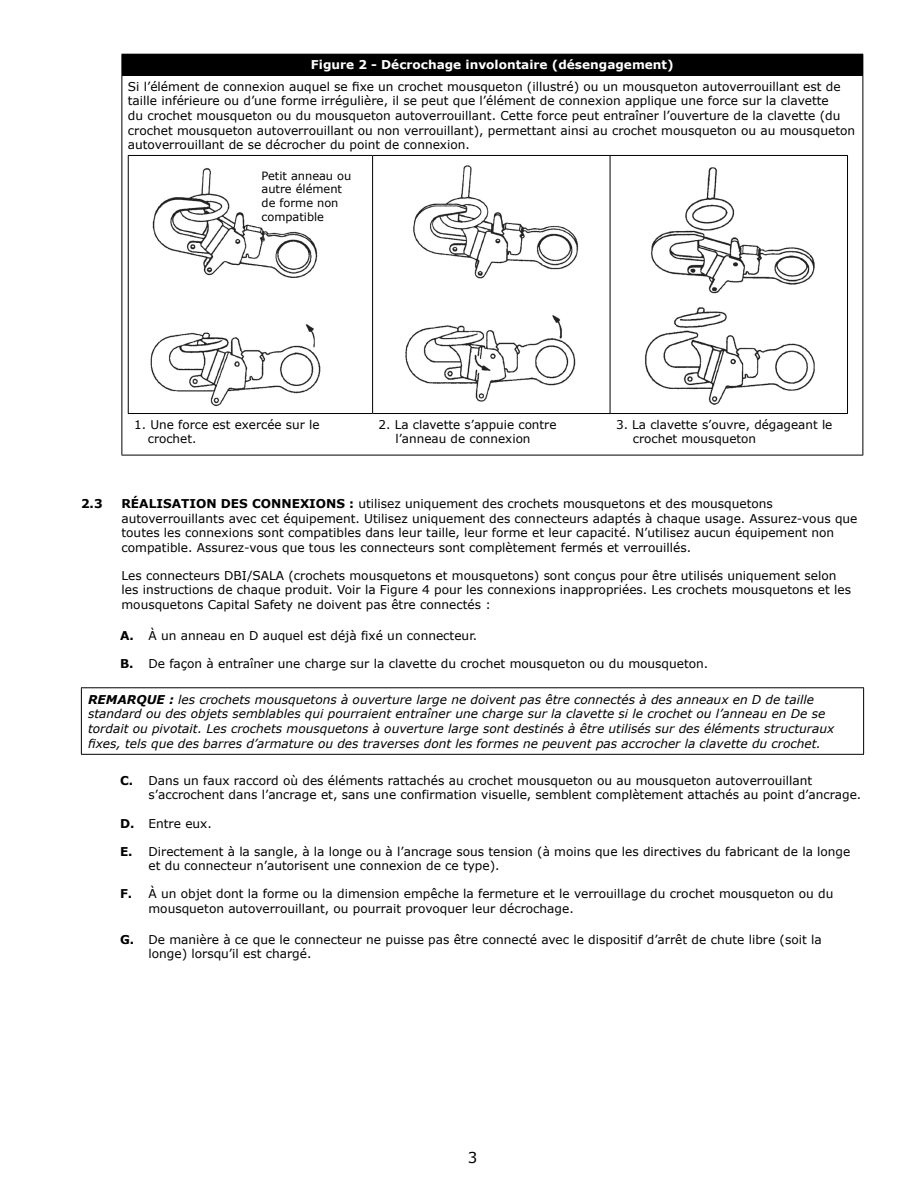
<style>
.page{position:relative;width:918px;height:1188px;background:#fff}
.page>*{position:absolute;margin:0;border:0;box-sizing:border-box;transform-origin:0 0}
.Page_numbers{font:15px "Verdana";color:#000}
.Body_text{font:12.15px/14.5px "Verdana";color:#000}
.A_B_C{font:12.15px/14.5px "Verdana";color:#000}
.Warning_Box{font:italic 12.15px/14.5px "Verdana";color:#000}
.Body_Text_2{font:12.15px/14.5px "Verdana";color:#000}
.Body_text-2{font:700 12.15px "Verdana";color:#000}
.t1{font:12px/14.4px "Verdana";color:#000}
.t2{font:11.4px/13.6px "Verdana";color:#000}
.s1{font-weight:700;color:#fff}
.s2{font-weight:700}
</style>
<div class="page">
<div style="left:122px;top:54px;width:741px;height:21px;background:#000"></div>
<hr style="left:122px;top:75px;width:741px;height:1px;background:#000">
<hr style="left:122px;top:76px;width:1px;height:379px;background:#000">
<hr style="left:862px;top:76px;width:1px;height:379px;background:#000">
<hr style="left:122px;top:455px;width:741px;height:1px;background:#000">
<hr style="left:128px;top:156px;width:1px;height:257px;background:#000">
<hr style="left:128px;top:155px;width:245px;height:1px;background:#000">
<hr style="left:372px;top:156px;width:1px;height:257px;background:#000">
<hr style="left:373px;top:155px;width:237px;height:1px;background:#000">
<hr style="left:610px;top:156px;width:1px;height:257px;background:#000">
<hr style="left:847px;top:156px;width:1px;height:257px;background:#000">
<hr style="left:610px;top:155px;width:238px;height:1px;background:#000">
<hr style="left:128px;top:413px;width:245px;height:1px;background:#000">
<hr style="left:373px;top:413px;width:237px;height:1px;background:#000">
<hr style="left:610px;top:413px;width:238px;height:1px;background:#000">
<img style="left:150px;top:168px;width:171px;height:239px">
<img style="left:405px;top:165px;width:174px;height:237px">
<img style="left:645px;top:167px;width:170px;height:238px">
<hr style="left:81px;top:687px;width:783px;height:1px;background:#000">
<hr style="left:81px;top:688px;width:1px;height:66px;background:#000">
<hr style="left:863px;top:688px;width:1px;height:66px;background:#000">
<hr style="left:81px;top:754px;width:783px;height:1px;background:#000">
<p class="Body_text" style="left:128px;top:54px;width:714px;line-height:21.3px;text-indent:183px"><span class="s1">Figure 2 - Décrochage involontaire (désengagement)<br></span>Si l’élément de connexion auquel se fixe un crochet mousqueton (illustré) ou un mousqueton autoverrouillant est de</p>
<p class="Body_text" style="left:128px;top:93px;width:729px">taille inférieure ou d’une forme irrégulière, il se peut que l’élément de connexion applique une force sur la clavette<br>du crochet mousqueton ou du mousqueton autoverrouillant. Cette force peut entraîner l’ouverture de la clavette (du crochet mousqueton autoverrouillant ou non verrouillant), permettant ainsi au crochet mousqueton ou au mousqueton autoverrouillant de se décrocher du point de connexion.</p>
<p class="t2" style="left:262px;top:168px;width:91px">Petit anneau ou autre élément de forme non compatible</p>
<p class="t1" style="left:148px;top:417px;width:173px;text-indent:-14px">1. Une force est exercée sur le crochet.</p>
<p class="t1" style="left:395px;top:417px;width:163px;text-indent:-17px">2. La clavette s’appuie contre l’anneau de connexion</p>
<p class="t1" style="left:633px;top:417px;width:201px;text-indent:-17px">3. La clavette s’ouvre, dégageant le crochet mousqueton</p>
<p class="Body_text-2" style="left:81px;top:496px;width:23px">2.3</p>
<p class="Body_text" style="left:121px;top:496px;width:738px"><span class="s2">RÉALISATION DES CONNEXIONS :</span> utilisez uniquement des crochets mousquetons et des mousquetons autoverrouillants avec cet équipement. Utilisez uniquement des connecteurs adaptés à chaque usage. Assurez-vous que toutes les connexions sont compatibles dans leur taille, leur forme et leur capacité. N’utilisez aucun équipement non compatible. Assurez-vous que tous les connecteurs sont complètement fermés et verrouillés.</p>
<p class="Body_Text_2" style="left:122px;top:568px;width:731px">Les connecteurs DBI/SALA (crochets mousquetons et mousquetons) sont conçus pour être utilisés uniquement selon les instructions de chaque produit. Voir la Figure 4 pour les connexions inappropriées. Les crochets mousquetons et les mousquetons Capital Safety ne doivent pas être connectés :</p>
<p class="A_B_C" style="left:120px;top:628px;width:359px"><span class="s2">A.</span> À un anneau en D auquel est déjà fixé un connecteur.</p>
<p class="A_B_C" style="left:120px;top:656px;width:590px"><span class="s2">B.</span> De façon à entraîner une charge sur la clavette du crochet mousqueton ou du mousqueton.</p>
<p class="Warning_Box" style="left:88px;top:692px;width:748px"><span class="s2">REMARQUE :</span> les crochets mousquetons à ouverture large ne doivent pas être connectés à des anneaux en D de taille standard ou des objets semblables qui pourraient entraîner une charge sur la clavette si le crochet ou l’anneau en De se tordait ou pivotait. Les crochets mousquetons à ouverture large sont destinés à être utilisés sur des éléments structuraux fixes, tels que des barres d’armature ou des traverses dont les formes ne peuvent pas accrocher la clavette du crochet.</p>
<p class="A_B_C" style="left:148px;top:773px;width:714px;text-indent:-28px"><span class="s2">C.</span> Dans un faux raccord où des éléments rattachés au crochet mousqueton ou au mousqueton autoverrouillant s’accrochent dans l’ancrage et, sans une confirmation visuelle, semblent complètement attachés au point d’ancrage.</p>
<p class="A_B_C" style="left:120px;top:815px;width:93px"><span class="s2">D.</span> Entre eux.</p>
<p class="A_B_C" style="left:148px;top:844px;width:703px;text-indent:-28px"><span class="s2">E.</span> Directement à la sangle, à la longe ou à l’ancrage sous tension (à moins que les directives du fabricant de la longe et du connecteur n’autorisent une connexion de ce type).</p>
<p class="A_B_C" style="left:148px;top:886px;width:686px;text-indent:-28px"><span class="s2">F.</span> À un objet dont la forme ou la dimension empêche la fermeture et le verrouillage du crochet mousqueton ou du mousqueton autoverrouillant, ou pourrait provoquer leur décrochage.</p>
<p class="A_B_C" style="left:148px;top:932px;width:675px;text-indent:-28px"><span class="s2">G.</span> De manière à ce que le connecteur ne puisse pas être connecté avec le dispositif d’arrêt de chute libre (soit la longe) lorsqu’il est chargé.</p>
<p class="Page_numbers" style="left:468px;top:1148px;width:11px">3</p>
</div>
